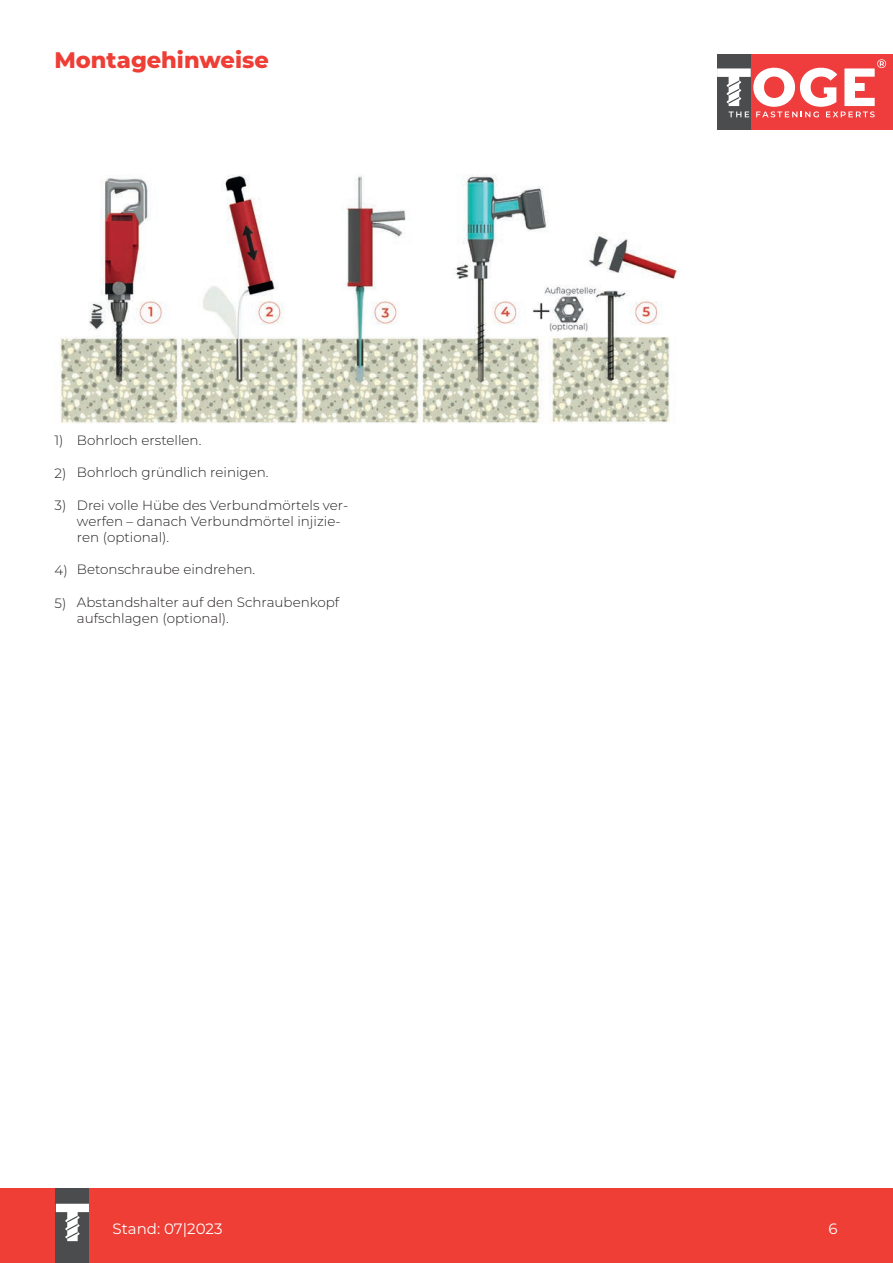
<style>
.page{position:relative;width:893px;height:1263px;background:#fff}
.page>*{position:absolute;margin:0;border:0;box-sizing:border-box;transform-origin:0 0}
.t1{font:800 22.5px "Montserrat";color:#ee3e35}
.t2{font:15px "Montserrat";color:#fff}
.t3{font:300 13.5px/16.2px "Montserrat";color:#231f20}
</style>
<div class="page">
<div style="left:0;top:1189px;width:893px;height:74px;background:#ee3e35"></div>
<div style="left:56px;top:1189px;width:33px;height:74px;background:#4b4c4d"></div>
<svg style="left:56px;top:1204px;width:33px;height:37px"></svg>
<img style="left:60px;top:175px;width:618px;height:248px">
<div style="left:717px;top:54px;width:176px;height:76px;background:#ee3d3c"></div>
<div style="left:717px;top:54px;width:34px;height:76px;background:#4b4c4d"></div>
<svg style="left:717px;top:59px;width:169px;height:58px"></svg>
<h1 class="t1" style="left:55px;top:50px;width:216px">Montagehinweise</h1>
<p class="t3" style="left:55px;top:433px;width:11px">1)</p>
<p class="t3" style="left:55px;top:465px;width:13px">2)</p>
<p class="t3" style="left:55px;top:498px;width:13px">3)</p>
<p class="t3" style="left:55px;top:562px;width:15px">4)</p>
<p class="t3" style="left:55px;top:595px;width:13px">5)</p>
<p class="t3" style="left:77px;top:432px;width:126px">Bohrloch erstellen.</p>
<p class="t3" style="left:77px;top:465px;width:193px">Bohrloch gründlich reinigen.</p>
<p class="t3" style="left:77px;top:497px;width:273px">Drei volle Hübe des Verbundmörtels ver&shy;werfen – danach Verbundmörtel injizie&shy;ren (optional).</p>
<p class="t3" style="left:77px;top:562px;width:180px">Betonschraube eindrehen.</p>
<p class="t3" style="left:77px;top:594px;width:264px">Abstandshalter auf den Schraubenkopf aufschlagen (optional).</p>
<p class="t2" style="left:113px;top:1221px;width:112px">Stand: 07|2023</p>
<p class="t2" style="left:829px;top:1221px;width:11px">6</p>
</div>
